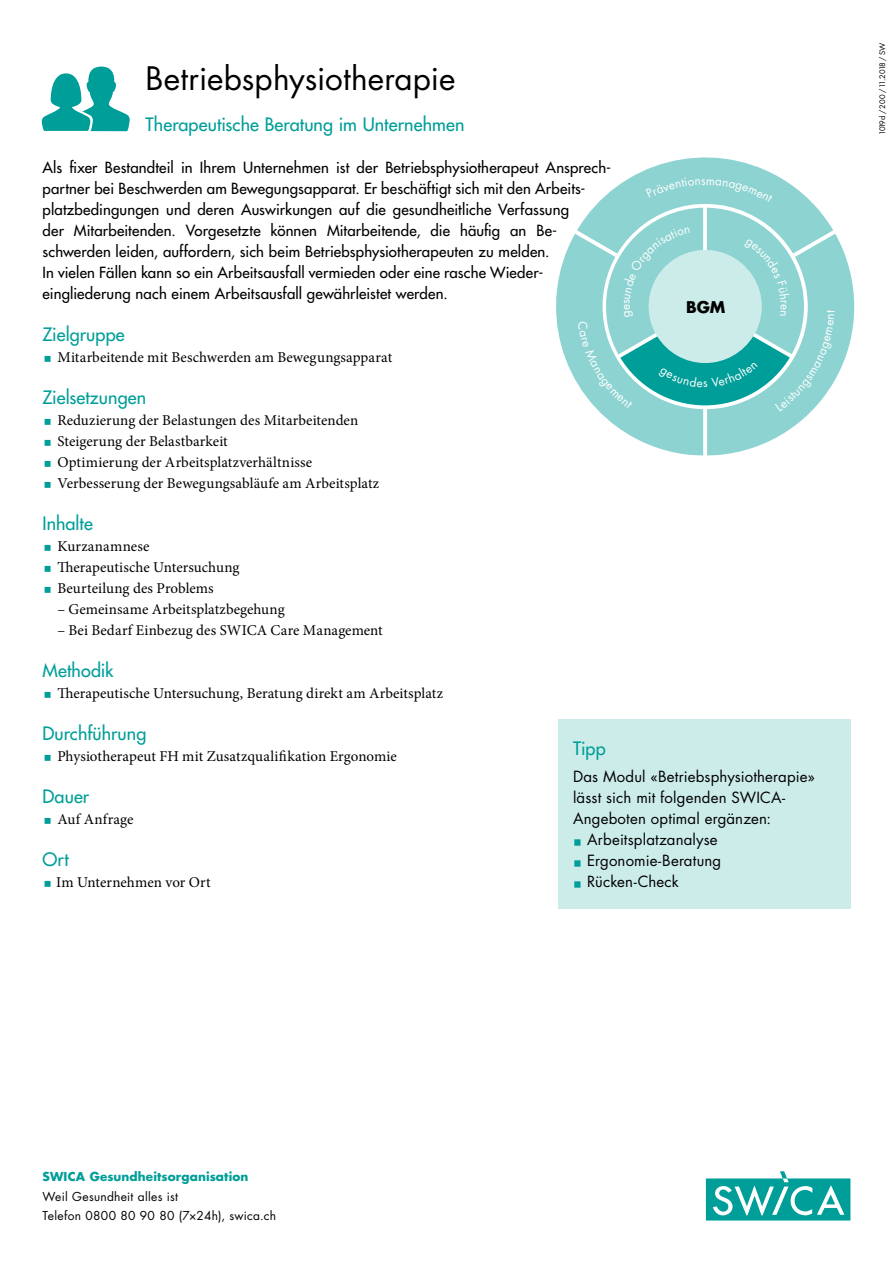
<style>
.page{position:relative;width:893px;height:1263px;background:#fff}
.page>*{position:absolute;margin:0;border:0;box-sizing:border-box;transform-origin:0 0}
.t1{font:31.5px "Futura Std";letter-spacing:.005em;color:#000}
.t2{font:500 18px "Futura Std";letter-spacing:.005em;color:#009e98}
.t3{font:700 15.75px "Futura Std";color:#000}
.t4{font:500 15px/21px "Futura Std";letter-spacing:.01em;color:#000}
.t5{font:15px/21px "Minion Pro";letter-spacing:.005em;color:#000}
.t6{font:15px/21px "Futura Std";letter-spacing:.01em;color:#000}
.t7{font:12px/19.8px "Futura Std";letter-spacing:.02em;color:#000}
.t8{font:700 12px "Futura Std";letter-spacing:.01em;color:#009e98}
.t9{font:7.5px "Futura Std";letter-spacing:-.1em;color:#000}
.s1{font-family:"Minion Pro";font-size:21.75px;color:#009e98}
</style>
<div class="page">
<svg style="left:706px;top:1171px;width:144px;height:49px"></svg>
<div style="left:558px;top:719px;width:292px;height:189px;background:#ccecea"></div>
<svg style="left:42px;top:67px;width:88px;height:64px"></svg>
<svg style="left:556px;top:157px;width:299px;height:299px"></svg>
<h1 class="t1" style="left:146px;top:58px;width:311px">Betriebsphysiotherapie</h1>
<p class="t2" style="left:146px;top:113px;width:320px">Therapeutische Beratung im Unternehmen</p>
<p class="t4" style="left:43px;top:157px;width:570px">Als fixer Bestandteil in Ihrem Unternehmen ist der Betriebsphysiotherapeut Ansprech&shy;partner bei Beschwerden am Bewegungsapparat. Er beschäftigt sich mit den Arbeits&shy;platzbedingungen und deren Auswirkungen auf die gesundheitliche Verfassung<br>der Mitarbeitenden. Vorgesetzte können Mitarbeitende, die häufig an Be&shy;schwerden leiden, auffordern, sich beim Betriebsphysiotherapeuten zu melden.<br>In vielen Fällen kann so ein Arbeitsausfall vermieden oder eine rasche Wieder&shy;eingliederung nach einem Arbeitsausfall gewährleistet werden.</p>
<p class="t2" style="left:43px;top:323px;width:84px">Zielgruppe</p>
<p class="t5" style="left:57px;top:347px;width:336px">Mitarbeitende mit Beschwerden am Bewegungsapparat</p>
<p class="t2" style="left:43px;top:386px;width:105px">Zielsetzungen</p>
<p class="t5" style="left:57px;top:410px;width:323px">Reduzierung der Belastungen des Mitarbeitenden Steigerung der Belastbarkeit<br>Optimierung der Arbeitsplatzverhältnisse Verbesserung der Bewegungsabläufe am Arbeitsplatz</p>
<p class="t2" style="left:43px;top:512px;width:52px">Inhalte</p>
<p class="t5" style="left:57px;top:536px;width:184px">Kurzanamnese<br>Therapeutische Untersuchung<br>Beurteilung des Problems</p>
<p class="t5" style="left:57px;top:599px;width:229px">– Gemeinsame Arbeitsplatzbegehung</p>
<p class="t5" style="left:57px;top:620px;width:327px">– Bei Bedarf Einbezug des SWICA Care Management</p>
<p class="t2" style="left:43px;top:659px;width:72px">Methodik</p>
<p class="t5" style="left:57px;top:683px;width:387px">Therapeutische Untersuchung, Beratung direkt am Arbeitsplatz</p>
<p class="t2" style="left:43px;top:722px;width:105px">Durchführung</p>
<p class="t5" style="left:57px;top:746px;width:341px">Physiotherapeut FH mit Zusatzqualifikation Ergonomie</p>
<p class="t2" style="left:43px;top:785px;width:48px">Dauer</p>
<p class="t5" style="left:57px;top:809px;width:78px">Auf Anfrage</p>
<p class="t2" style="left:43px;top:848px;width:28px">Ort</p>
<p class="t5" style="left:56px;top:872px;width:156px">Im Unternehmen vor Ort</p>
<p class="t3" style="left:686px;top:297px;width:41px">BGM</p>
<p class="t2" style="left:573px;top:737px;width:34px">Tipp</p>
<p class="t6" style="left:573px;top:766px;width:243px">Das Modul «Betriebsphysiotherapie» lässt sich mit folgenden SWICA-<br>Angeboten optimal ergänzen:</p>
<p class="t6" style="left:573px;top:829px;width:146px"><span class="s1">■</span> Arbeitsplatzanalyse</p>
<p class="t6" style="left:573px;top:850px;width:150px"><span class="s1">■</span> Ergonomie-Beratung</p>
<p class="t6" style="left:573px;top:871px;width:107px"><span class="s1">■</span> Rücken-Check</p>
<p class="t9" style="left:878px;top:135px;width:94px;rotate:-90deg">1019d / 200 /11.2018 / SW</p>
<p class="t8" style="left:43px;top:1168px;width:207px">SWICA Gesundheitsorganisation</p>
<p class="t7" style="left:43px;top:1186px;width:235px">Weil Gesundheit alles ist<br>Telefon 0800 80 90 80 (7×24h), swica.ch</p>
</div>
